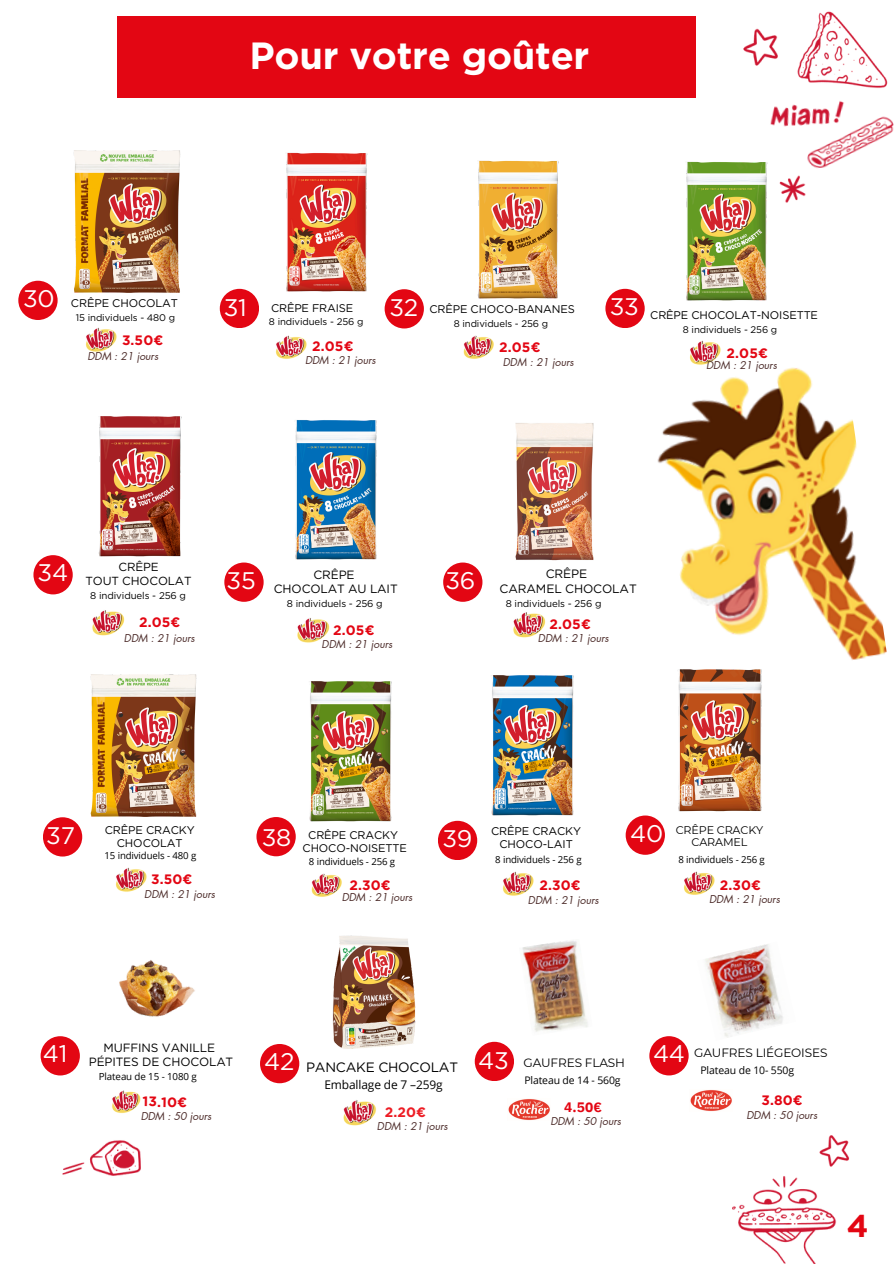
<style>
.page{position:relative;width:894px;height:1264px;background:#fff}
.page>*{position:absolute;margin:0;border:0;box-sizing:border-box;transform-origin:0 0}
.t1{font:700 37.8px "Gotham";letter-spacing:-.005em;color:#fff}
.t2{font:700 31.5px "Gotham";color:#e30613}
.t3{font:24px "Gotham";letter-spacing:-.01em;color:#fff}
.t4{font:700 13.65px "Gotham";letter-spacing:.01em;color:#e30613}
.t5{font:700 13.65px "IBM Plex Sans";color:#e30613}
.t6{font:700 13.65px "Gotham";color:#ed1c24}
.t7{font:13.5px "Gotham";letter-spacing:-.015em;color:#000}
.t8{font:12.15px/14.1px "Gotham";letter-spacing:-.01em;color:#000;text-align:center}
.t9{font:12px/14px "Gotham";letter-spacing:-.01em;color:#000;text-align:center}
.t10{font:12px "Montserrat";letter-spacing:-.01em;color:#000}
.t11{font:12px "Open Sans";letter-spacing:-.01em;color:#000}
.t12{font:11.7px/13.6px "Gotham";letter-spacing:-.01em;color:#000;text-align:center}
.t13{font:11.1px/12.9px "Gotham";letter-spacing:-.01em;color:#000;text-align:center}
.t14{font:11.1px/12.5px "Montserrat";letter-spacing:-.01em;color:#000;text-align:center}
.t15{font:italic 10.65px "Futura LT Pro";letter-spacing:-.01em;color:#50302e}
.t16{font:10.5px "Open Sans";letter-spacing:-.01em;color:#000}
.t17{font:9.75px "Gotham";letter-spacing:-.01em;color:#000}
.t18{font:9.75px "Open Sans";letter-spacing:-.01em;color:#000}
.t19{font:9.6px "Open Sans";letter-spacing:-.01em;color:#000}
.t20{font:9.6px "Gotham";letter-spacing:-.01em;color:#000}
</style>
<div class="page">
<img style="left:705px;top:944px;width:78px;height:94px">
<img style="left:119px;top:960px;width:76px;height:57px">
<img style="left:522px;top:941px;width:66px;height:91px">
<img style="left:116px;top:867px;width:31px;height:25px">
<img style="left:503px;top:871px;width:31px;height:25px">
<img style="left:684px;top:871px;width:31px;height:24px">
<img style="left:311px;top:873px;width:31px;height:24px">
<img style="left:112px;top:1090px;width:29px;height:24px">
<img style="left:797px;top:11px;width:91px;height:77px">
<img style="left:770px;top:72px;width:97px;height:55px">
<img style="left:800px;top:110px;width:93px;height:58px">
<img style="left:779px;top:143px;width:45px;height:60px">
<img style="left:743px;top:28px;width:49px;height:51px">
<img style="left:732px;top:1176px;width:104px;height:87px">
<img style="left:809px;top:1135px;width:41px;height:43px">
<div style="left:43px;top:817px;width:39px;height:39px;background:#e30613;border-radius:50%"></div>
<div style="left:438px;top:820px;width:39px;height:40px;background:#e30613;border-radius:50%"></div>
<div style="left:625px;top:815px;width:39px;height:39px;background:#e30613;border-radius:50%"></div>
<div style="left:256px;top:817px;width:40px;height:39px;background:#e30613;border-radius:50%"></div>
<div style="left:41px;top:1036px;width:39px;height:39px;background:#e30613;border-radius:50%"></div>
<div style="left:474px;top:1041px;width:40px;height:40px;background:#e30613;border-radius:50%"></div>
<div style="left:649px;top:1036px;width:39px;height:39px;background:#e30613;border-radius:50%"></div>
<div style="left:117px;top:16px;width:578px;height:82px;background:#e30613"></div>
<img style="left:343px;top:1100px;width:34px;height:26px">
<img style="left:332px;top:935px;width:84px;height:114px">
<div style="left:260px;top:1043px;width:39px;height:40px;background:#e30613;border-radius:50%"></div>
<img style="left:62px;top:1140px;width:79px;height:36px">
<img style="left:657px;top:367px;width:230px;height:293px">
<img style="left:276px;top:335px;width:31px;height:24px">
<img style="left:463px;top:335px;width:31px;height:24px">
<img style="left:679px;top:340px;width:51px;height:29px">
<img style="left:297px;top:618px;width:33px;height:25px">
<img style="left:86px;top:327px;width:31px;height:25px">
<div style="left:220px;top:289px;width:39px;height:39px;background:#e30613;border-radius:50%"></div>
<div style="left:384px;top:289px;width:40px;height:39px;background:#e30613;border-radius:50%"></div>
<div style="left:605px;top:289px;width:39px;height:39px;background:#e30613;border-radius:50%"></div>
<div style="left:224px;top:562px;width:39px;height:40px;background:#e30613;border-radius:50%"></div>
<div style="left:33px;top:555px;width:40px;height:39px;background:#e30613;border-radius:50%"></div>
<div style="left:18px;top:281px;width:40px;height:39px;background:#e30613;border-radius:50%"></div>
<img style="left:50px;top:150px;width:131px;height:151px">
<img style="left:286px;top:152px;width:82px;height:140px">
<img style="left:477px;top:160px;width:82px;height:139px">
<img style="left:686px;top:161px;width:82px;height:140px">
<img style="left:98px;top:416px;width:84px;height:141px">
<img style="left:255px;top:420px;width:122px;height:147px">
<img style="left:637px;top:655px;width:164px;height:164px">
<img style="left:451px;top:675px;width:123px;height:148px">
<img style="left:270px;top:681px;width:122px;height:149px">
<img style="left:67px;top:674px;width:130px;height:150px">
<img style="left:508px;top:1099px;width:42px;height:21px">
<img style="left:690px;top:1090px;width:42px;height:21px">
<img style="left:92px;top:610px;width:33px;height:26px">
<img style="left:513px;top:612px;width:33px;height:26px">
<div style="left:443px;top:562px;width:39px;height:40px;background:#e30613;border-radius:50%"></div>
<img style="left:515px;top:423px;width:79px;height:138px">
<p class="t1" style="left:249px;top:33px;width:341px">Pour votre goûter</p>
<h6 class="t3" style="left:23px;top:284px;width:33px">30</h6>
<p class="t13" style="left:71px;top:296px;width:108px">CRÊPE CHOCOLAT</p>
<h2 class="t20" style="left:76px;top:311px;width:101px">15 individuels - 480 g</h2>
<p class="t3" style="left:609px;top:292px;width:31px">33</p>
<h3 class="t3" style="left:389px;top:292px;width:30px">32</h3>
<p class="t3" style="left:224px;top:292px;width:25px">31</p>
<p class="t13" style="left:271px;top:302px;width:84px">CRÊPE FRAISE</p>
<h3 class="t13" style="left:429px;top:302px;width:147px">CRÊPE CHOCO-BANANES</h3>
<h3 class="t20" style="left:453px;top:317px;width:96px">8 individuels - 256 g</h3>
<p class="t13" style="left:650px;top:308px;width:169px">CRÊPE CHOCOLAT-NOISETTE</p>
<p class="t20" style="left:682px;top:324px;width:96px">8 individuels - 256 g</p>
<p class="t4" style="left:726px;top:344px;width:43px">2.05€</p>
<p class="t20" style="left:269px;top:315px;width:96px">8 individuels - 256 g</p>
<p class="t4" style="left:122px;top:331px;width:43px">3.50€</p>
<h3 class="t15" style="left:87px;top:351px;width:72px">DDM : 21 jours</h3>
<p class="t15" style="left:305px;top:355px;width:72px">DDM : 21 jours</p>
<p class="t15" style="left:502px;top:357px;width:72px">DDM : 21 jours</p>
<p class="t15" style="left:706px;top:360px;width:72px">DDM : 21 jours</p>
<h3 class="t4" style="left:312px;top:338px;width:43px">2.05€</h3>
<p class="t4" style="left:499px;top:339px;width:43px">2.05€</p>
<p class="t3" style="left:38px;top:558px;width:32px">34</p>
<h3 class="t12" style="left:85px;top:560px;width:108px">CRÊPE<br>TOUT CHOCOLAT</h3>
<p class="t17" style="left:90px;top:589px;width:97px">8 individuels - 256 g</p>
<p class="t3" style="left:226px;top:565px;width:31px">35</p>
<p class="t9" style="left:274px;top:568px;width:125px">CRÊPE<br>CHOCOLAT AU LAIT</p>
<h4 class="t17" style="left:287px;top:598px;width:97px">8 individuels - 256 g</h4>
<p class="t4" style="left:139px;top:613px;width:43px">2.05€</p>
<p class="t4" style="left:333px;top:621px;width:43px">2.05€</p>
<h4 class="t15" style="left:124px;top:633px;width:72px">DDM : 21 jours</h4>
<p class="t15" style="left:321px;top:639px;width:72px">DDM : 21 jours</p>
<p class="t3" style="left:445px;top:565px;width:31px">36</p>
<h3 class="t8" style="left:499px;top:567px;width:139px">CRÊPE<br>CARAMEL CHOCOLAT</h3>
<p class="t17" style="left:505px;top:598px;width:97px">8 individuels - 256 g</p>
<p class="t4" style="left:549px;top:616px;width:43px">2.05€</p>
<p class="t15" style="left:537px;top:633px;width:72px">DDM : 21 jours</p>
<p class="t3" style="left:46px;top:821px;width:30px">37</p>
<p class="t13" style="left:105px;top:823px;width:91px">CRÊPE CRACKY<br>CHOCOLAT</p>
<h4 class="t19" style="left:104px;top:849px;width:93px">15 individuels - 480 g</h4>
<h4 class="t14" style="left:675px;top:823px;width:89px">CRÊPE CRACKY<br>CARAMEL</h4>
<p class="t13" style="left:491px;top:824px;width:91px">CRÊPE CRACKY<br>CHOCO-LAIT</p>
<p class="t19" style="left:495px;top:853px;width:88px">8 individuels - 256 g</p>
<p class="t13" style="left:308px;top:828px;width:91px">CRÊPE CRACKY</p>
<h3 class="t3" style="left:630px;top:819px;width:34px">40</h3>
<p class="t13" style="left:302px;top:841px;width:106px">CHOCO-NOISETTE</p>
<p class="t19" style="left:309px;top:854px;width:88px">8 individuels - 256 g</p>
<p class="t3" style="left:262px;top:822px;width:31px">38</p>
<p class="t3" style="left:442px;top:823px;width:31px">39</p>
<h3 class="t19" style="left:678px;top:853px;width:88px">8 individuels - 256 g</h3>
<h3 class="t4" style="left:719px;top:877px;width:43px">2.30€</h3>
<p class="t4" style="left:151px;top:871px;width:43px">3.50€</p>
<p class="t4" style="left:539px;top:876px;width:43px">2.30€</p>
<p class="t4" style="left:349px;top:876px;width:43px">2.30€</p>
<p class="t15" style="left:144px;top:888px;width:72px">DDM : 21 jours</p>
<h3 class="t15" style="left:341px;top:891px;width:72px">DDM : 21 jours</h3>
<p class="t15" style="left:527px;top:894px;width:72px">DDM : 21 jours</p>
<p class="t15" style="left:709px;top:894px;width:72px">DDM : 21 jours</p>
<p class="t3" style="left:43px;top:1038px;width:26px">41</p>
<p class="t9" style="left:89px;top:1040px;width:146px">MUFFINS VANILLE<br>PÉPITES DE CHOCOLAT</p>
<p class="t18" style="left:99px;top:1069px;width:99px">Plateau de 15 - 1080 g</p>
<p class="t3" style="left:264px;top:1046px;width:32px">42</p>
<p class="t7" style="left:306px;top:1059px;width:153px">PANCAKE CHOCOLAT</p>
<p class="t11" style="left:324px;top:1075px;width:120px">Emballage de 7 –259g</p>
<p class="t3" style="left:478px;top:1045px;width:32px">43</p>
<h4 class="t10" style="left:523px;top:1055px;width:103px">GAUFRES FLASH</h4>
<p class="t16" style="left:524px;top:1073px;width:98px">Plateau de 14 - 560g</p>
<p class="t3" style="left:652px;top:1039px;width:33px">44</p>
<h4 class="t10" style="left:694px;top:1044px;width:135px">GAUFRES LIÉGEOISES</h4>
<h4 class="t16" style="left:700px;top:1062px;width:95px">Plateau de 10- 550g</h4>
<h4 class="t4" style="left:143px;top:1093px;width:46px;rotate:1deg">13.10€</h4>
<h4 class="t4" style="left:761px;top:1091px;width:43px">3.80€</h4>
<p class="t5" style="left:564px;top:1097px;width:39px">4.50€</p>
<p class="t6" style="left:384px;top:1103px;width:43px">2.20€</p>
<p class="t15" style="left:746px;top:1109px;width:72px">DDM : 50 jours</p>
<p class="t15" style="left:141px;top:1111px;width:72px">DDM : 50 jours</p>
<h4 class="t15" style="left:377px;top:1120px;width:72px">DDM : 21 jours</h4>
<p class="t15" style="left:550px;top:1116px;width:72px">DDM : 50 jours</p>
<p class="t2" style="left:846px;top:1206px;width:23px">4</p>
</div>
